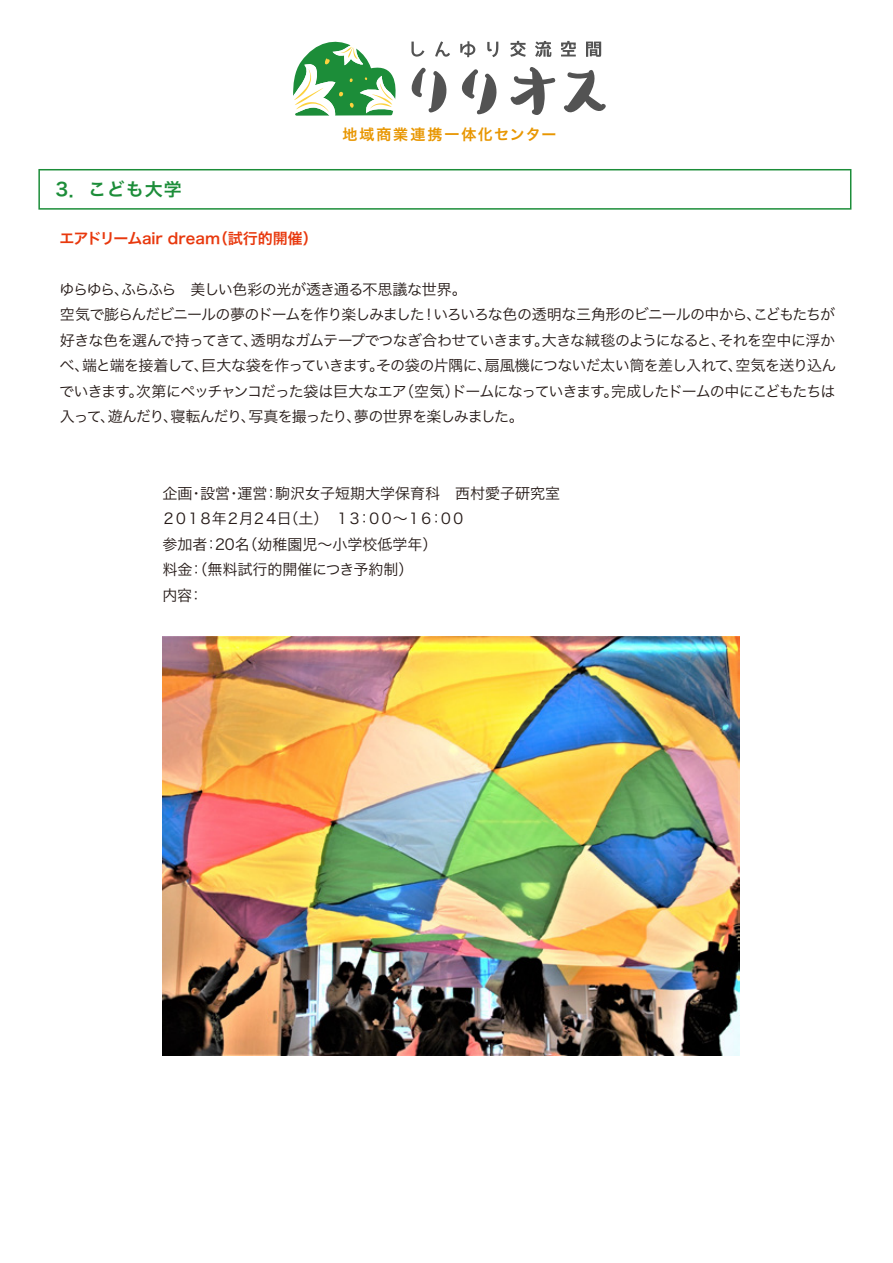
<style>
.page{position:relative;width:893px;height:1263px;background:#fff}
.page>*{position:absolute;margin:0;border:0;box-sizing:border-box;transform-origin:0 0}
.t1{font:18px "Hira Kaku Pro W6";letter-spacing:.05em;color:#1c8d39}
.t2{font:15px/25.5px "Hira Kaku Pro W3";letter-spacing:-.05em;color:#231815}
.t3{font:15px/25.5px "Hira Kaku Pro W3";color:#231815}
.t4{font:15px "Hira Kaku Pro W6";color:#e8380d}
.t5{font:15px "Hira Kaku Pro W6";letter-spacing:.125em;color:#e89600}
</style>
<div class="page">
<img style="left:163px;top:637px;width:576px;height:419px">
<svg style="left:461px;top:69px;width:36px;height:46px"></svg>
<svg style="left:411px;top:67px;width:36px;height:46px"></svg>
<svg style="left:510px;top:67px;width:46px;height:48px"></svg>
<svg style="left:564px;top:70px;width:42px;height:43px"></svg>
<svg style="left:411px;top:42px;width:13px;height:15px"></svg>
<svg style="left:435px;top:41px;width:15px;height:16px"></svg>
<svg style="left:460px;top:41px;width:15px;height:16px"></svg>
<svg style="left:487px;top:42px;width:11px;height:15px"></svg>
<svg style="left:510px;top:41px;width:16px;height:16px"></svg>
<svg style="left:535px;top:41px;width:16px;height:16px"></svg>
<svg style="left:561px;top:41px;width:15px;height:15px"></svg>
<svg style="left:586px;top:42px;width:15px;height:15px"></svg>
<svg style="left:293px;top:41px;width:103px;height:75px"></svg>
<svg style="left:38px;top:169px;width:813px;height:41px"></svg>
<p class="t1" style="left:55px;top:173px;width:128px">3．こども大学</p>
<p class="t5" style="left:342px;top:121px;width:215px">地域商業連携一体化センター</p>
<p class="t4" style="left:60px;top:225px;width:260px">エアドリームair dream（試行的開催）</p>
<p class="t2" style="left:59px;top:275px;width:779px">ゆらゆら、ふらふら　美しい色彩の光が透き通る不思議な世界。<br>空気で膨らんだビニールの夢のドームを作り楽しみました！いろいろな色の透明な三角形のビニールの中から、こどもたちが好きな色を選んで持ってきて、透明なガムテープでつなぎ合わせていきます。大きな絨毯のようになると、それを空中に浮かべ、端と端を接着して、巨大な袋を作っていきます。その袋の片隅に、扇風機につないだ太い筒を差し入れて、空気を送り込んでいきます。次第にペッチャンコだった袋は巨大なエア（空気）ドームになっていきます。完成したドームの中にこどもたちは入って、遊んだり、寝転んだり、写真を撮ったり、夢の世界を楽しみました。</p>
<p class="t3" style="left:161px;top:479px;width:400px">企画・設営・運営：駒沢女子短期大学保育科　西村愛子研究室<br>２０１８年２月２４日（土）　１３：００～１６：００<br>参加者：20名（幼稚園児～小学校低学年）<br>料金：（無料試行的開催につき予約制）<br>内容：</p>
</div>
